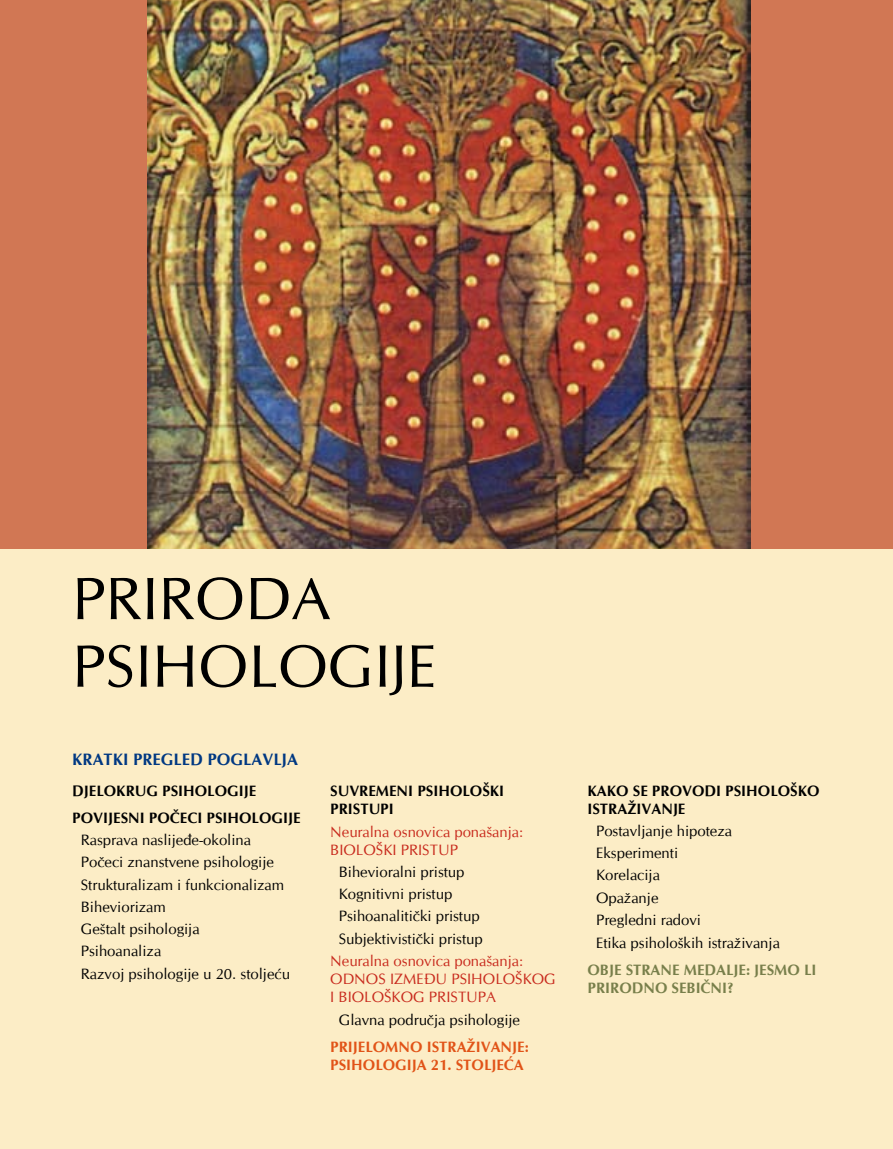
<style>
.page{position:relative;width:893px;height:1149px;background:#fff}
.page>*{position:absolute;margin:0;border:0;box-sizing:border-box;transform-origin:0 0}
.t1{font:60px/67.5px "CG Omega";color:#000}
.t2{font:700 16.5px "CG Omega";color:#003882}
.t3{font:15px/22.2px "CG Omega";color:#000}
.t4{font:700 15px/18px "CG Omega";color:#000}
.t5{font:15px/18px "CG Omega";color:#c82a1d}
.t6{font:700 15px/18px "CG Omega";color:#e15317}
.t7{font:700 15px/18px "CG Omega";color:#787f4b}
</style>
<div class="page">
<div style="left:0;top:0;width:893px;height:549px;background:#d17754"></div>
<img style="left:147px;top:0;width:603px;height:549px">
<div style="left:0;top:549px;width:893px;height:599px;background:#fcedc6"></div>
<h1 class="t1" style="left:72px;top:565px;width:366px">PRIRODA<br>PSIHOLOGIJE</h1>
<p class="t2" style="left:72px;top:749px;width:227px">KRATKI PREGLED POGLAVLJA</p>
<p class="t4" style="left:72px;top:777px;width:230px;line-height:26.5px">DJELOKRUG PSIHOLOGIJE<br>POVIJESNI POČECI PSIHOLOGIJE</p>
<p class="t3" style="left:81px;top:828px;width:211px">Rasprava naslijeđe-okolina<br>Počeci znanstvene psihologije<br>Strukturalizam i funkcionalizam<br>Biheviorizam<br>Geštalt psihologija<br>Psihoanaliza<br>Razvoj psihologije u 20. stoljeću</p>
<p class="t4" style="left:330px;top:782px;width:175px">SUVREMENI PSIHOLOŠKI<br>PRISTUPI</p>
<p class="t5" style="left:330px;top:822px;width:194px">Neuralna osnovica ponašanja:<br>BIOLOŠKI PRISTUP</p>
<p class="t3" style="left:339px;top:860px;width:145px">Bihevioralni pristup<br>Kognitivni pristup<br>Psihoanalitički pristup<br>Subjektivistički pristup</p>
<p class="t5" style="left:330px;top:951px;width:227px">Neuralna osnovica ponašanja:<br>ODNOS IZMEĐU PSIHOLOŠKOG<br>I BIOLOŠKOG PRISTUPA</p>
<p class="t3" style="left:339px;top:1008px;width:183px">Glavna područja psihologije</p>
<p class="t6" style="left:330px;top:1037px;width:200px">PRIJELOMNO ISTRAŽIVANJE:<br>PSIHOLOGIJA 21. STOLJEĆA</p>
<p class="t4" style="left:587px;top:781px;width:234px">KAKO SE PROVODI PSIHOLOŠKO<br>ISTRAŽIVANJE</p>
<p class="t3" style="left:596px;top:819px;width:185px">Postavljanje hipoteza<br>Eksperimenti<br>Korelacija<br>Opažanje<br>Pregledni radovi<br>Etika psiholoških istraživanja</p>
<p class="t7" style="left:587px;top:960px;width:230px">OBJE STRANE MEDALJE: JESMO LI<br>PRIRODNO SEBIČNI?</p>
</div>
